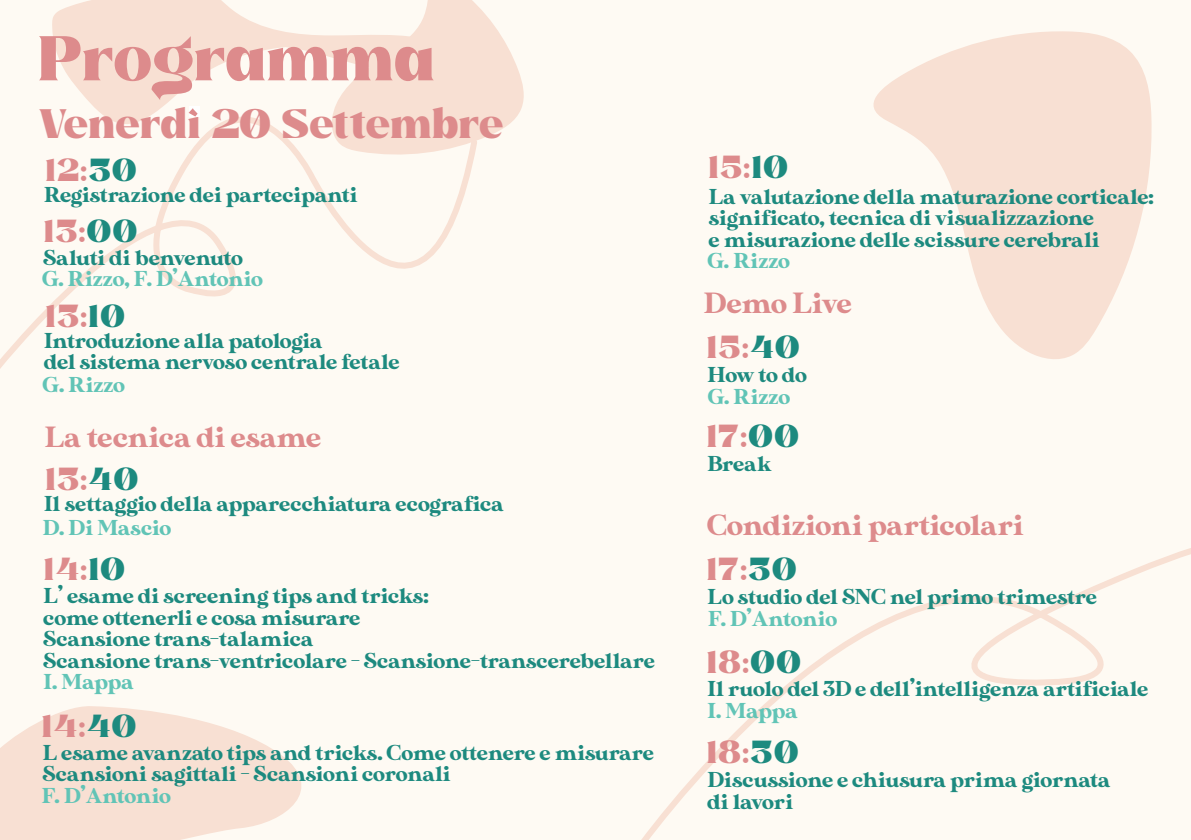
<style>
.page{position:relative;width:1191px;height:840px;background:#fff}
.page>*{position:absolute;margin:0;border:0;box-sizing:border-box;transform-origin:0 0}
.t1{font:66px "Suifak";color:#dd8b8c}
.t2{font:43px "Suifak";color:#dd8b8c}
.t3{font:33.4px/60.2px "Suifak";letter-spacing:.045em;color:#dd8b8c}
.t4{font:29.2px "MADE Sunflower";color:#dd8b8c}
.t5{font:21.6px/21.6px "MADE Sunflower";color:#1d8a7f}
.t6{font:21.6px "MADE Sunflower";color:#61c4b6}
.s1{color:#1d8a7f}
</style>
<div class="page">
<div style="left:0;top:0;width:1191px;height:839px;background:#fefaf3"></div>
<svg style="left:873px;top:31px;width:279px;height:328px;fill:#f8e0d3"></svg>
<svg style="left:0;top:706px;width:301px;height:133px;fill:#f8e0d3"></svg>
<svg style="left:52px;top:0;width:279px;height:52px;fill:#f8e0d3"></svg>
<svg style="left:331px;top:0;width:193px;height:139px"></svg>
<svg style="left:0;top:52px;width:481px;height:317px"></svg>
<svg style="left:642px;top:548px;width:549px;height:291px"></svg>
<div style="left:189px;top:107px;width:10px;height:10px;background:#fff"></div>
<svg style="left:189px;top:108px;width:9px;height:8px"></svg>
<h1 class="t1" style="left:38px;top:22px;width:399px">Programma</h1>
<h2 class="t2" style="left:38px;top:101px;width:466px">Venerdi 20 Settembre</h2>
<h3 class="t3" style="left:44px;top:142px;width:95px">12:<span class="s1">30<br></span>13:<span class="s1">00</span></h3>
<p class="t5" style="left:44px;top:185px;width:315px">Registrazione dei partecipanti</p>
<p class="t5" style="left:43px;top:248px;width:201px">Saluti di benvenuto</p>
<p class="t6" style="left:42px;top:267px;width:222px">G. Rizzo, F. D’Antonio</p>
<h3 class="t3" style="left:45px;top:287px;width:81px">13:<span class="s1">10</span></h3>
<p class="t5" style="left:44px;top:331px;width:357px">Introduzione alla patologia<br>del sistema nervoso centrale fetale</p>
<p class="t6" style="left:43px;top:372px;width:84px">G. Rizzo</p>
<h3 class="t4" style="left:45px;top:420px;width:278px">La tecnica di esame</h3>
<h3 class="t3" style="left:45px;top:450px;width:94px">13:<span class="s1">40</span></h3>
<p class="t5" style="left:44px;top:493px;width:461px">Il settaggio della apparecchiatura ecografica</p>
<p class="t6" style="left:43px;top:515px;width:130px">D. Di Mascio</p>
<h3 class="t3" style="left:44px;top:540px;width:83px">14:<span class="s1">10</span></h3>
<p class="t5" style="left:43px;top:586px;width:613px">L’ esame di screening tips and tricks:<br>come ottenerli e cosa misurare<br>Scansione trans-talamica<br>Scansione trans-ventricolare - Scansione-transcerebellare</p>
<p class="t6" style="left:43px;top:669px;width:92px">I. Mappa</p>
<h3 class="t3" style="left:42px;top:696px;width:96px">14:<span class="s1">40</span></h3>
<p class="t5" style="left:43px;top:742px;width:612px">L esame avanzato tips and tricks. Come ottenere e misurare<br>Scansioni sagittali - Scansioni coronali</p>
<p class="t6" style="left:42px;top:783px;width:130px">F. D’Antonio</p>
<h3 class="t3" style="left:708px;top:138px;width:81px">15:<span class="s1">10</span></h3>
<p class="t5" style="left:709px;top:187px;width:446px">La valutazione della maturazione corticale: significato, tecnica di visualizzazione<br>e misurazione delle scissure cerebrali</p>
<p class="t6" style="left:708px;top:249px;width:84px">G. Rizzo</p>
<h3 class="t4" style="left:703px;top:286px;width:149px">Demo Live</h3>
<h3 class="t3" style="left:707px;top:318px;width:94px">15:<span class="s1">40</span></h3>
<p class="t5" style="left:707px;top:365px;width:101px">How to do</p>
<p class="t6" style="left:708px;top:384px;width:84px">G. Rizzo</p>
<h3 class="t3" style="left:707px;top:407px;width:94px">17:<span class="s1">00</span></h3>
<p class="t5" style="left:707px;top:454px;width:66px">Break</p>
<h3 class="t4" style="left:707px;top:508px;width:318px">Condizioni particolari</h3>
<h3 class="t3" style="left:707px;top:540px;width:91px">17:<span class="s1">30</span></h3>
<p class="t6" style="left:708px;top:605px;width:130px">F. D’Antonio</p>
<p class="t5" style="left:707px;top:586px;width:391px">Lo studio del SNC nel primo trimestre</p>
<h3 class="t3" style="left:707px;top:632px;width:96px">18:<span class="s1">00</span></h3>
<p class="t5" style="left:707px;top:679px;width:442px">Il ruolo del 3D e dell’intelligenza artificiale</p>
<p class="t6" style="left:707px;top:698px;width:92px">I. Mappa</p>
<h3 class="t3" style="left:707px;top:723px;width:93px">18:<span class="s1">30</span></h3>
<p class="t5" style="left:707px;top:769px;width:405px">Discussione e chiusura prima giornata di lavori</p>
</div>
